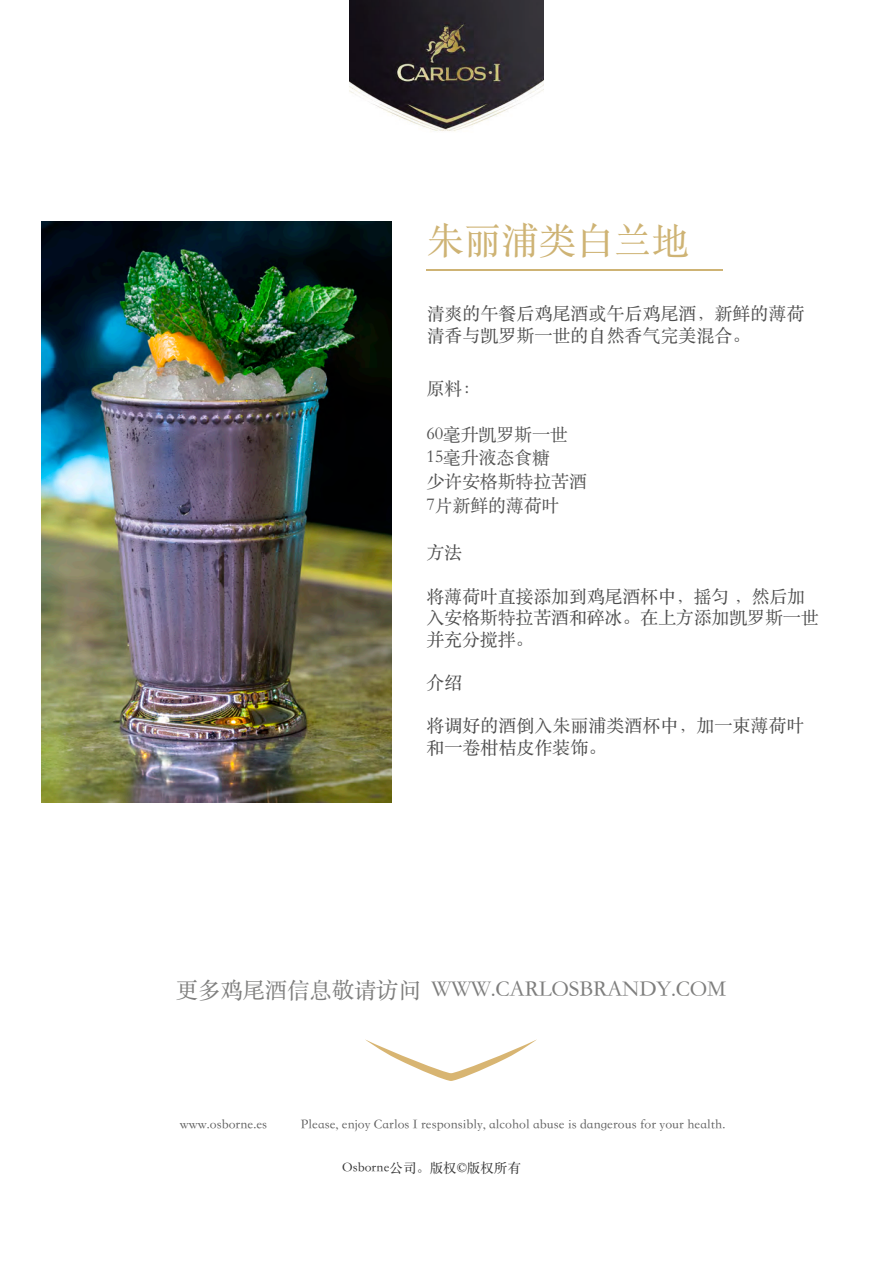
<style>
.page{position:relative;width:893px;height:1263px;background:#fff}
.page>*{position:absolute;margin:0;border:0;box-sizing:border-box;transform-origin:0 0}
.t1{font:37.5px "ST Songti SC Regular";color:#ceb374}
.t2{font:22.5px "ST Songti SC Regular";letter-spacing:-.01em;color:#7e7e7d}
.t3{font:18px/21.6px "ST Songti SC Regular";color:#4c4c4c}
.t4{font:18px/23.7px "ST Songti SC Regular";letter-spacing:-.01em;color:#515151}
.t5{font:13.5px "ST Songti SC Regular";color:#5f5f5f}
.t6{font:13.5px "ST Songti SC Regular";color:#333}
.s1{color:#4c4c4c}
</style>
<div class="page">
<hr style="left:426px;top:269px;width:296px;height:1px;background:#ceb374">
<img style="left:41px;top:222px;width:351px;height:580px">
<img style="left:349px;top:0;width:195px;height:131px">
<svg style="left:365px;top:1039px;width:172px;height:42px"></svg>
<h1 class="t1" style="left:426px;top:217px;width:264px">朱丽浦类白兰地</h1>
<p class="t3" style="left:426px;top:302px;width:379px">清爽的午餐后鸡尾酒或午后鸡尾酒，新鲜的薄荷清香与凯罗斯一世的自然香气完美混合。</p>
<p class="t4" style="left:426px;top:376px;width:55px">原料：</p>
<p class="t4" style="left:426px;top:421px;width:162px">60毫升凯罗斯一世<br>15毫升液态食糖<br>少许安格斯特拉苦酒<br>7片新鲜的薄荷叶</p>
<p class="t3" style="left:426px;top:541px;width:37px">方法</p>
<p class="t3" style="left:426px;top:584px;width:394px">将薄荷叶直接添加到鸡尾酒杯中，摇匀 ，然后加入安格斯特拉苦酒和碎冰。在上方添加凯罗斯一世并充分搅拌。</p>
<p class="t3" style="left:426px;top:671px;width:37px">介绍</p>
<p class="t3" style="left:426px;top:714px;width:379px">将调好的酒倒入朱丽浦类酒杯中，加一束薄荷叶和一卷柑桔皮作装饰。</p>
<p class="t2" style="left:176px;top:976px;width:552px">更多鸡尾酒信息敬请访问 WWW.CARLOSBRANDY.COM</p>
<p class="t5" style="left:180px;top:1116px;width:89px">www.osborne.es</p>
<p class="t5" style="left:301px;top:1116px;width:426px">Please, enjoy Carlos I responsibly, alcohol abuse is dangerous for your health.</p>
<p class="t6" style="left:342px;top:1159px;width:180px">Osborne公司<span class="s1">。</span>版权©版权所有</p>
</div>
